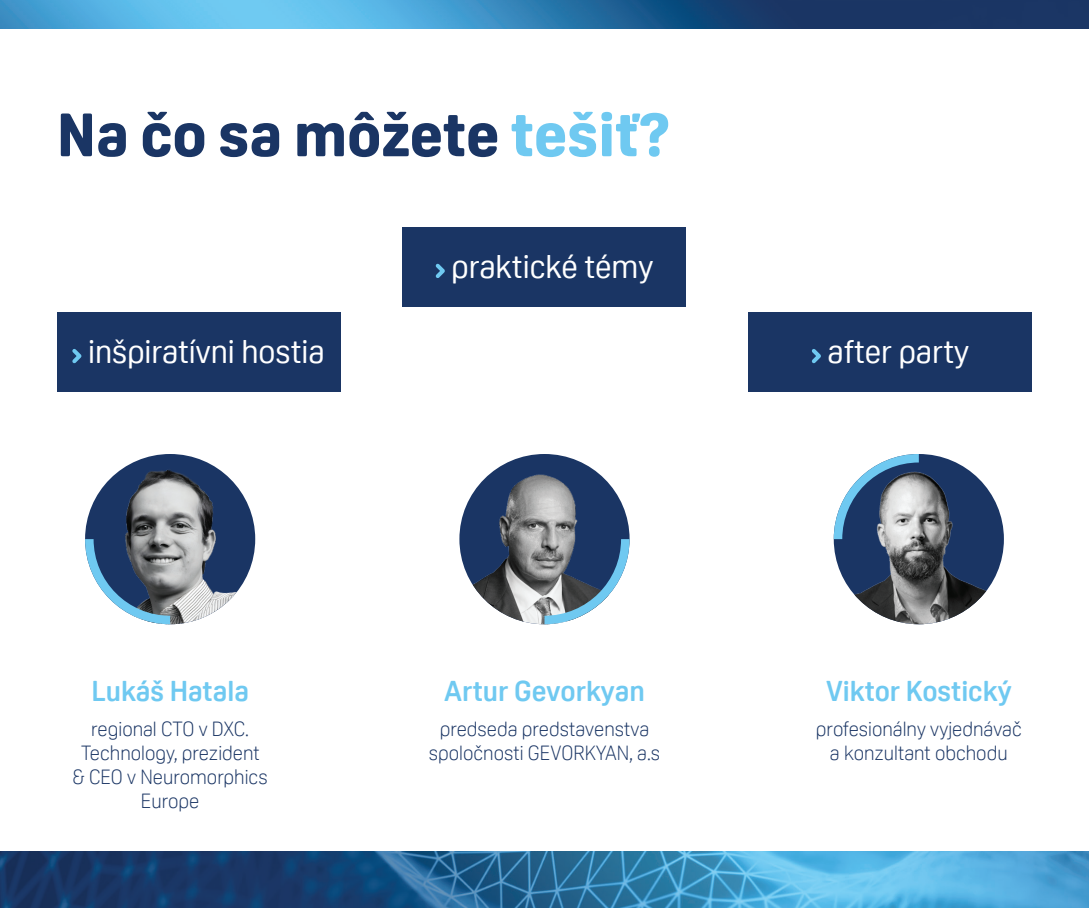
<style>
.page{position:relative;width:1089px;height:908px;background:#fff}
.page>*{position:absolute;margin:0;border:0;box-sizing:border-box;transform-origin:0 0}
.t1{font:800 60px "Oscine";color:#1a3564}
.t2{font:32px "Oscine";color:#fff}
.t3{font:700 28px "Oscine";color:#6fc9f1}
.t4{font:300 20px/24px "Oscine";color:#1a3564;text-align:center}
.s1{color:#6fc9f1}
</style>
<div class="page">
<img style="left:0;top:851px;width:1089px;height:56px">
<img style="left:0;top:0;width:1089px;height:28px">
<div style="left:748px;top:312px;width:284px;height:79px;background:#1a3564"></div>
<svg style="left:811px;top:349px;width:10px;height:15px"></svg>
<div style="left:57px;top:312px;width:283px;height:79px;background:#1a3564"></div>
<svg style="left:72px;top:349px;width:10px;height:15px"></svg>
<div style="left:403px;top:227px;width:283px;height:79px;background:#1a3564"></div>
<svg style="left:435px;top:263px;width:10px;height:15px"></svg>
<img style="left:85px;top:454px;width:170px;height:170px;border-radius:83px">
<svg style="left:85px;top:539px;width:85px;height:85px"></svg>
<img style="left:459px;top:454px;width:170px;height:170px;border-radius:84px">
<svg style="left:544px;top:539px;width:85px;height:85px"></svg>
<img style="left:833px;top:454px;width:170px;height:170px;border-radius:83px">
<svg style="left:833px;top:454px;width:85px;height:85px"></svg>
<h1 class="t1" style="left:57px;top:101px;width:616px">Na čo sa môžete <span class="s1">tešiť?</span></h1>
<h2 class="t2" style="left:451px;top:249px;width:203px">praktické témy</h2>
<h2 class="t2" style="left:88px;top:334px;width:238px">inšpiratívni hostia</h2>
<h2 class="t2" style="left:827px;top:334px;width:143px">after party</h2>
<h3 class="t3" style="left:91px;top:675px;width:159px">Lukáš Hatala</h3>
<p class="t4" style="left:73px;top:717px;width:196px">regional CTO v DXC.<br>Technology, prezident &amp; CEO v Neuromorphics<br>Europe</p>
<h3 class="t3" style="left:444px;top:675px;width:202px">Artur Gevorkyan</h3>
<p class="t4" style="left:429px;top:717px;width:233px">predseda predstavenstva spoločnosti GEVORKYAN, a.s</p>
<h3 class="t3" style="left:826px;top:675px;width:187px">Viktor Kostický</h3>
<p class="t4" style="left:816px;top:717px;width:207px">profesionálny vyjednávač a konzultant obchodu</p>
</div>
